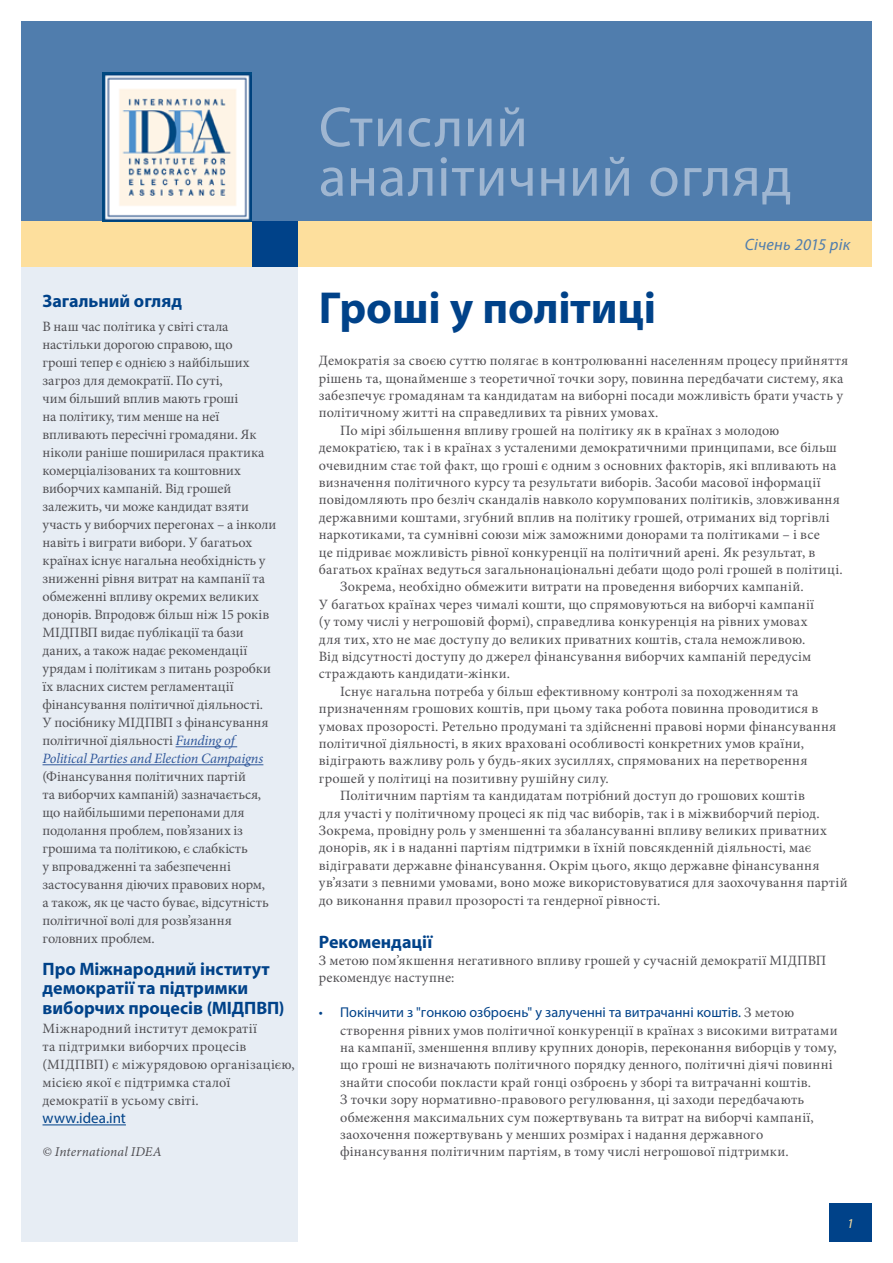
<style>
.page{position:relative;width:893px;height:1263px;background:#fff}
.page>*{position:absolute;margin:0;border:0;box-sizing:border-box;transform-origin:0 0}
.t1{font:57px/49.5px "Myriad Pro";letter-spacing:.01em;color:#9fb6d1}
.t2{font:700 45px "Myriad Pro";letter-spacing:-.005em;color:#004289}
.t3{font:700 18px/19.5px "Myriad Pro";color:#004289}
.t4{font:italic 16.5px "Myriad Pro";letter-spacing:.015em;color:#507dad}
.t5{font:15px "Myriad Pro";color:#004289}
.t6{font:14.25px/18px "Minion Pro";letter-spacing:.01em;color:#504f53}
.t7{font:14.25px "Myriad Pro";color:#004289}
.t8{font:italic 13.5px "Minion Pro";letter-spacing:.01em;color:#504f53}
.t9{font:italic 13.5px "Myriad Pro";color:#fddf9d}
.s1{font-style:italic;color:#30589b}
.s2{font-family:"Minion Pro";color:#504f53}
</style>
<div class="page">
<div style="left:829px;top:1203px;width:43px;height:39px;background:#004289"></div>
<div style="left:21px;top:21px;width:851px;height:200px;background:#507dad"></div>
<div style="left:21px;top:267px;width:277px;height:975px;background:#e7edf4"></div>
<div style="left:21px;top:221px;width:851px;height:46px;background:#fddf9d"></div>
<div style="left:252px;top:221px;width:46px;height:46px;background:#004289"></div>
<img style="left:103px;top:72px;width:149px;height:149px">
<hr style="left:176px;top:746px;width:61px;height:1px;background:#30589b">
<hr style="left:43px;top:764px;width:220px;height:1px;background:#30589b">
<hr style="left:43px;top:1124px;width:83px;height:1px;background:#004289">
<p class="t3" style="left:43px;top:290px;width:141px">Загальний огляд</p>
<p class="t6" style="left:43px;top:318px;width:235px">В наш час політика у світі стала настільки дорогою справою, що<br>гроші тепер є однією з найбільших загроз для демократії. По суті,<br>чим більший вплив мають гроші<br>на політику, тим менше на неї впливають пересічні громадяни. Як ніколи раніше поширилася практика комерціалізованих та коштовних виборчих кампаній. Від грошей залежить, чи може кандидат взяти участь у виборчих перегонах – а інколи навіть і виграти вибори. У багатьох країнах існує нагальна необхідність у зниженні рівня витрат на кампанії та обмеженні впливу окремих великих донорів. Впродовж більш ніж 15 років МІДПВП видає публікації та бази даних, а також надає рекомендації урядам і політикам з питань розробки їх власних систем регламентації фінансування політичної діяльності.<br>У посібнику МІДПВП з фінансування політичної діяльності <span class="s1">Funding of Political Parties and Election Campaigns</span></p>
<p class="t6" style="left:43px;top:768px;width:228px">(Фінансування політичних партій<br>та виборчих кампаній) зазначається, що найбільшими перепонами для подолання проблем, пов’язаних із грошима та політикою, є слабкість<br>у впровадженні та забезпеченні застосування діючих правових норм, а також, як це часто буває, відсутність політичної волі для розв’язання головних проблем.</p>
<p class="t3" style="left:43px;top:958px;width:244px">Про Міжнародний інститут демократії та підтримки виборчих процесів (МІДПВП)</p>
<p class="t6" style="left:43px;top:1019px;width:254px">Міжнародний інститут демократії<br>та підтримки виборчих процесів (МІДПВП) є міжурядовою організацією, місією якої є підтримка сталої демократії в усьому світі.</p>
<p class="t5" style="left:43px;top:1109px;width:85px">www.idea.int</p>
<p class="t8" style="left:43px;top:1143px;width:121px">© International IDEA</p>
<h1 class="t1" style="left:319px;top:101px;width:475px">Стислий аналітичний огляд</h1>
<p class="t4" style="left:745px;top:234px;width:107px">Січень 2015 рік</p>
<h2 class="t2" style="left:319px;top:279px;width:339px">Гроші у політиці</h2>
<p class="t6" style="left:319px;top:352px;width:531px">Демократія за своєю суттю полягає в контролюванні населенням процесу прийняття</p>
<p class="t6" style="left:319px;top:369px;width:526px">рішень та, щонайменше з теоретичної точки зору, повинна передбачати систему, яка</p>
<p class="t6" style="left:319px;top:386px;width:526px">забезпечує громадянам та кандидатам на виборні посади можливість брати участь у</p>
<p class="t6" style="left:319px;top:404px;width:341px">політичному житті на справедливих та рівних умовах.</p>
<p class="t6" style="left:340px;top:421px;width:441px">По мірі збільшення впливу грошей на політику як в країнах з молодою</p>
<p class="t6" style="left:319px;top:439px;width:519px">демократією, так і в країнах з усталеними демократичними принципами, все більш</p>
<p class="t6" style="left:319px;top:456px;width:519px">очевидним стає той факт, що гроші є одним з основних факторів, які впливають на</p>
<p class="t6" style="left:319px;top:473px;width:503px">визначення політичного курсу та результати виборів. Засоби масової інформації</p>
<p class="t6" style="left:319px;top:491px;width:523px">повідомляють про безліч скандалів навколо корумпованих політиків, зловживання</p>
<p class="t6" style="left:319px;top:508px;width:512px">державними коштами, згубний вплив на політику грошей, отриманих від торгівлі</p>
<p class="t6" style="left:319px;top:526px;width:502px">наркотиками, та сумнівні союзи між заможними донорами та політиками – і все</p>
<p class="t6" style="left:319px;top:543px;width:498px">це підриває можливість рівної конкуренції на політичний арені. Як результат, в</p>
<p class="t6" style="left:319px;top:560px;width:525px">багатьох країнах ведуться загальнонаціональні дебати щодо ролі грошей в політиці.</p>
<p class="t6" style="left:340px;top:578px;width:465px">Зокрема, необхідно обмежити витрати на проведення виборчих кампаній.</p>
<p class="t6" style="left:319px;top:595px;width:497px">У багатьох країнах через чималі кошти, що спрямовуються на виборчі кампанії</p>
<p class="t6" style="left:319px;top:613px;width:490px">(у тому числі у негрошовій формі), справедлива конкуренція на рівних умовах</p>
<p class="t6" style="left:319px;top:630px;width:488px">для тих, хто не має доступу до великих приватних коштів, стала неможливою.</p>
<p class="t6" style="left:319px;top:647px;width:494px">Від відсутності доступу до джерел фінансування виборчих кампаній передусім</p>
<p class="t6" style="left:319px;top:665px;width:193px">страждають кандидати-жінки.</p>
<p class="t6" style="left:340px;top:682px;width:460px">Існує нагальна потреба у більш ефективному контролі за походженням та</p>
<p class="t6" style="left:319px;top:700px;width:501px">призначенням грошових коштів, при цьому така робота повинна проводитися в</p>
<p class="t6" style="left:319px;top:717px;width:519px">умовах прозорості. Ретельно продумані та здійсненні правові норми фінансування</p>
<p class="t6" style="left:319px;top:734px;width:487px">політичної діяльності, в яких враховані особливості конкретних умов країни,</p>
<p class="t6" style="left:319px;top:752px;width:490px">відіграють важливу роль у будь-яких зусиллях, спрямованих на перетворення</p>
<p class="t6" style="left:319px;top:769px;width:291px">грошей у політиці на позитивну рушійну силу.</p>
<p class="t6" style="left:340px;top:787px;width:466px">Політичним партіям та кандидатам потрібний доступ до грошових коштів</p>
<p class="t6" style="left:319px;top:804px;width:502px">для участі у політичному процесі як під час виборів, так і в міжвиборчий період.</p>
<p class="t6" style="left:319px;top:821px;width:510px">Зокрема, провідну роль у зменшенні та збалансуванні впливу великих приватних</p>
<p class="t6" style="left:319px;top:839px;width:494px">донорів, як і в наданні партіям підтримки в їхній повсякденній діяльності, має</p>
<p class="t6" style="left:319px;top:856px;width:502px">відігравати державне фінансування. Окрім цього, якщо державне фінансування</p>
<p class="t6" style="left:319px;top:874px;width:530px">ув’язати з певними умовами, воно може використовуватися для заохочування партій</p>
<p class="t6" style="left:319px;top:891px;width:343px">до виконання правил прозорості та гендерної рівності.</p>
<p class="t3" style="left:319px;top:931px;width:115px">Рекомендації</p>
<p class="t6" style="left:319px;top:952px;width:509px;line-height:17.4px">З метою пом’якшення негативного впливу грошей у сучасній демократії МІДПВП рекомендує наступне:</p>
<p class="t7" style="left:319px;top:1004px;width:477px">• Покінчити з "гонкою озброєнь" у залученні та витрачанні коштів. <span class="s2">З метою</span></p>
<p class="t6" style="left:340px;top:1021px;width:499px;line-height:17.4px">створення рівних умов політичної конкуренції в країнах з високими витратами на кампанії, зменшення впливу крупних донорів, переконання виборців у тому, що гроші не визначають політичного порядку денного, політичні діячі повинні знайти способи покласти край гонці озброєнь у зборі та витрачанні коштів.<br>З точки зору нормативно-правового регулювання, ці заходи передбачають обмеження максимальних сум пожертвувань та витрат на виборчі кампанії, заохочення пожертвувань у менших розмірах і надання державного фінансування політичним партіям, в тому числі негрошової підтримки.</p>
<p class="t9" style="left:847px;top:1215px;width:8px">1</p>
</div>
